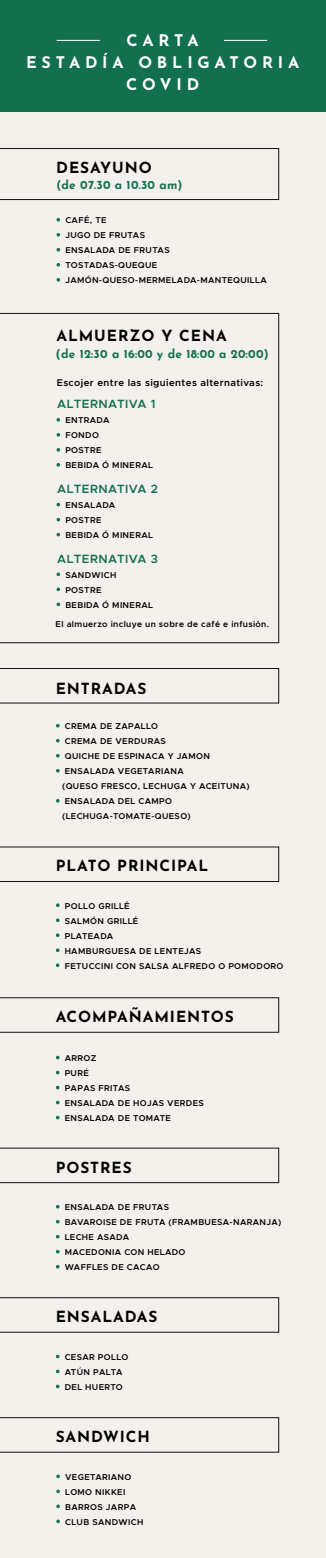
<style>
.page{position:relative;width:326px;height:1558px;background:#fff}
.page>*{position:absolute;margin:0;border:0;box-sizing:border-box;transform-origin:0 0}
.t1{font:700 16.05px/21.8px "Josefin Sans";letter-spacing:.3em;color:#fff;text-align:center}
.t2{font:700 15.3px "Josefin Sans";letter-spacing:.06em;color:#010101}
.t3{font:700 12px "Josefin Sans";letter-spacing:.015em;color:#13704f}
.t4{font:600 12px "Metropolis";letter-spacing:.04em;color:#13704f}
.t5{font:600 9.75px "Metropolis";letter-spacing:.04em;color:#010101}
.t6{font:600 8.55px/15px "Metropolis";letter-spacing:.04em;color:#010101}
</style>
<div class="page">
<div style="left:0;top:98px;width:325px;height:1460px;background:#f4f1ec"></div>
<svg style="left:0;top:148px;width:279px;height:52px"></svg>
<svg style="left:0;top:313px;width:279px;height:330px"></svg>
<svg style="left:0;top:668px;width:279px;height:35px"></svg>
<svg style="left:0;top:846px;width:279px;height:36px"></svg>
<svg style="left:0;top:997px;width:279px;height:35px"></svg>
<svg style="left:0;top:1148px;width:279px;height:35px"></svg>
<div style="left:0;top:0;width:325px;height:111px;background:#13704f"></div>
<hr style="left:224px;top:40px;width:43px;height:1px;background:#fff">
<hr style="left:57px;top:40px;width:43px;height:1px;background:#fff">
<svg style="left:56px;top:218px;width:4px;height:4px"></svg>
<svg style="left:56px;top:233px;width:4px;height:4px"></svg>
<svg style="left:56px;top:248px;width:4px;height:4px"></svg>
<svg style="left:56px;top:263px;width:4px;height:4px"></svg>
<svg style="left:56px;top:278px;width:4px;height:4px"></svg>
<svg style="left:56px;top:724px;width:4px;height:3px"></svg>
<svg style="left:56px;top:739px;width:4px;height:3px"></svg>
<svg style="left:56px;top:754px;width:4px;height:3px"></svg>
<svg style="left:56px;top:769px;width:4px;height:3px"></svg>
<svg style="left:56px;top:799px;width:4px;height:3px"></svg>
<svg style="left:56px;top:903px;width:4px;height:4px"></svg>
<svg style="left:56px;top:918px;width:3px;height:4px"></svg>
<svg style="left:56px;top:933px;width:3px;height:4px"></svg>
<svg style="left:56px;top:948px;width:3px;height:4px"></svg>
<svg style="left:56px;top:963px;width:3px;height:4px"></svg>
<svg style="left:56px;top:1474px;width:4px;height:4px"></svg>
<svg style="left:56px;top:1489px;width:4px;height:4px"></svg>
<svg style="left:56px;top:1504px;width:4px;height:4px"></svg>
<svg style="left:56px;top:1519px;width:4px;height:4px"></svg>
<svg style="left:56px;top:418px;width:4px;height:4px"></svg>
<svg style="left:56px;top:433px;width:4px;height:4px"></svg>
<svg style="left:56px;top:448px;width:4px;height:4px"></svg>
<svg style="left:56px;top:463px;width:4px;height:4px"></svg>
<svg style="left:56px;top:503px;width:4px;height:3px"></svg>
<svg style="left:56px;top:518px;width:4px;height:3px"></svg>
<svg style="left:56px;top:533px;width:4px;height:3px"></svg>
<svg style="left:56px;top:572px;width:4px;height:4px"></svg>
<svg style="left:56px;top:587px;width:4px;height:4px"></svg>
<svg style="left:56px;top:602px;width:4px;height:4px"></svg>
<svg style="left:0;top:1297px;width:279px;height:35px"></svg>
<svg style="left:0;top:1417px;width:279px;height:35px"></svg>
<h1 class="t1" style="left:26px;top:28px;width:274px">CARTA<br>ESTADÍA OBLIGATORIA<br>COVID</h1>
<h2 class="t2" style="left:56px;top:154px;width:97px">DESAYUNO</h2>
<h3 class="t3" style="left:56px;top:174px;width:127px">(de 07.30 a 10.30 am)</h3>
<p class="t6" style="left:57px;top:213px;width:211px"><sup>.</sup> CAFÉ, TE<br><sup>.</sup> JUGO DE FRUTAS<br><sup>.</sup> ENSALADA DE FRUTAS<br><sup>.</sup> TOSTADAS-QUEQUE<br><sup>.</sup> JAMÓN-QUESO-MERMELADA-MANTEQUILLA</p>
<h2 class="t2" style="left:56px;top:322px;width:172px">ALMUERZO Y CENA</h2>
<h3 class="t3" style="left:56px;top:343px;width:214px">(de 12:30 a 16:00 y de 18:00 a 20:00)</h3>
<p class="t5" style="left:57px;top:376px;width:208px">Escojer entre las siguientes alternativas:</p>
<h3 class="t4" style="left:57px;top:397px;width:100px">ALTERNATIVA 1</h3>
<p class="t6" style="left:57px;top:413px;width:97px"><sup>.</sup> ENTRADA<br><sup>.</sup> FONDO<br><sup>.</sup> POSTRE<br><sup>.</sup> BEBIDA Ó MINERAL</p>
<h3 class="t4" style="left:57px;top:481px;width:102px">ALTERNATIVA 2</h3>
<p class="t6" style="left:57px;top:498px;width:97px"><sup>.</sup> ENSALADA<br><sup>.</sup> POSTRE<br><sup>.</sup> BEBIDA Ó MINERAL</p>
<h3 class="t4" style="left:57px;top:551px;width:102px">ALTERNATIVA 3</h3>
<p class="t6" style="left:57px;top:567px;width:97px"><sup>.</sup> SANDWICH<br><sup>.</sup> POSTRE<br><sup>.</sup> BEBIDA Ó MINERAL</p>
<p class="t6" style="left:56px;top:616px;width:215px">El almuerzo incluye un sobre de café e infusión.</p>
<h2 class="t2" style="left:56px;top:675px;width:92px">ENTRADAS</h2>
<p class="t6" style="left:57px;top:719px;width:155px"><sup>.</sup> CREMA DE ZAPALLO<br><sup>.</sup> CREMA DE VERDURAS<br><sup>.</sup> QUICHE DE ESPINACA Y JAMON <sup>.</sup> ENSALADA VEGETARIANA</p>
<p class="t6" style="left:62px;top:779px;width:189px">(QUESO FRESCO, LECHUGA Y ACEITUNA)</p>
<p class="t6" style="left:57px;top:794px;width:117px"><sup>.</sup> ENSALADA DEL CAMPO</p>
<p class="t6" style="left:62px;top:809px;width:130px">(LECHUGA-TOMATE-QUESO)</p>
<h2 class="t2" style="left:56px;top:852px;width:154px">PLATO PRINCIPAL</h2>
<p class="t6" style="left:56px;top:898px;width:228px"><sup>.</sup> POLLO GRILLÉ<br><sup>.</sup> SALMÓN GRILLÉ<br><sup>.</sup> PLATEADA<br><sup>.</sup> HAMBURGUESA DE LENTEJAS<br><sup>.</sup> FETUCCINI CON SALSA ALFREDO O POMODORO</p>
<h2 class="t2" style="left:56px;top:1002px;width:179px">ACOMPAÑAMIENTOS</h2>
<p class="t6" style="left:56px;top:1050px;width:149px"><sup>.</sup> ARROZ<br><sup>.</sup> PURÉ<br><sup>.</sup> PAPAS FRITAS<br><sup>.</sup> ENSALADA DE HOJAS VERDES <sup>.</sup> ENSALADA DE TOMATE</p>
<h2 class="t2" style="left:56px;top:1153px;width:77px">POSTRES</h2>
<p class="t6" style="left:56px;top:1199px;width:226px"><sup>.</sup> ENSALADA DE FRUTAS<br><sup>.</sup> BAVAROISE DE FRUTA (FRAMBUESA-NARANJA) <sup>.</sup> LECHE ASADA<br><sup>.</sup> MACEDONIA CON HELADO<br><sup>.</sup> WAFFLES DE CACAO</p>
<h2 class="t2" style="left:56px;top:1302px;width:103px">ENSALADAS</h2>
<p class="t6" style="left:56px;top:1349px;width:73px"><sup>.</sup> CESAR POLLO <sup>.</sup> ATÚN PALTA<br><sup>.</sup> DEL HUERTO</p>
<h2 class="t2" style="left:56px;top:1422px;width:95px">SANDWICH</h2>
<p class="t6" style="left:57px;top:1469px;width:88px"><sup>.</sup> VEGETARIANO<br><sup>.</sup> LOMO NIKKEI<br><sup>.</sup> BARROS JARPA<br><sup>.</sup> CLUB SANDWICH</p>
</div>
